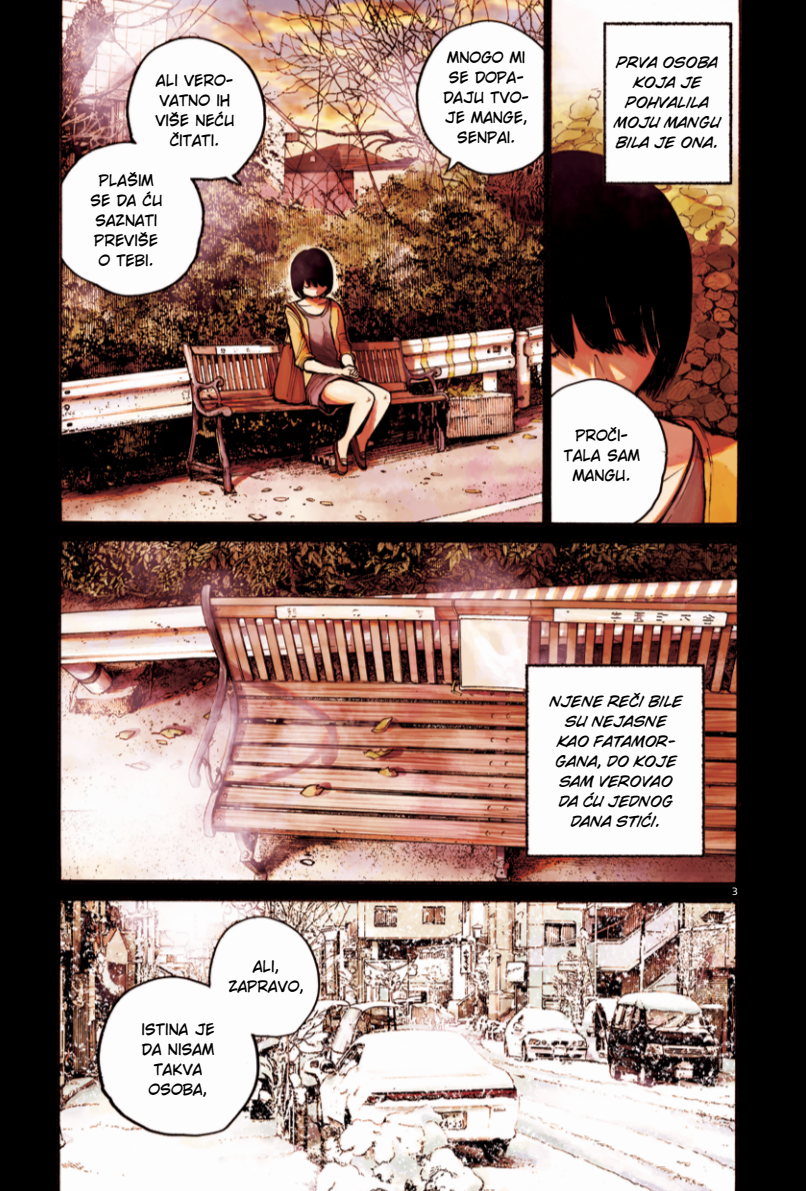
<style>
.page{position:relative;width:806px;height:1191px;background:#fff}
.page>*{position:absolute;margin:0;border:0;box-sizing:border-box;transform-origin:0 0}
.t1{font:15px/20px "CC Wild Words Lower B";color:#000;text-align:center}
.t2{font:italic 15px/20px "CC Wild Words Lower B";color:#000;text-align:center}
.Broj{font:10px "Encode Sans Wide";color:#fff}
</style>
<div class="page">
<img style="left:17px;top:0;width:788px;height:1191px">
<div style="left:0;top:0;width:17px;height:1191px;background:#000"></div>
<p class="t1" style="left:155px;top:70px;width:80px">ALI VERO‑<br>VATNO IH<br>VIŠE NEĆU<br>ČITATI.</p>
<p class="t1" style="left:90px;top:171px;width:74px">PLAŠIM<br>SE DA ĆU<br>SAZNATI<br>PREVIŠE<br>O TEBI.</p>
<p class="t1" style="left:141px;top:1019px;width:75px">ISTINA JE<br>DA NISAM<br>TAKVA<br>OSOBA,</p>
<p class="t1" style="left:228px;top:956px;width:77px">ALI,<br>ZAPRAVO,</p>
<p class="t1" style="left:443px;top:48px;width:87px">MNOGO MI<br>SE DOPA‑<br>DAJU TVO‑<br>JE MANGE,<br>SENPAI.</p>
<p class="t2" style="left:614px;top:52px;width:108px">PRVA OSOBA<br>KOJA JE<br>POHVALILA<br>MOJU MANGU<br>BILA JE ONA.</p>
<p class="t1" style="left:563px;top:425px;width:78px">PROČI-<br>TALA SAM<br>MANGU.</p>
<p class="t2" style="left:549px;top:691px;width:134px">NJENE REČI BILE<br>SU NEJASNE<br>KAO FАTАMOR-<br>GANA, DO KOJE<br>SAM VEROVAO<br>DA ĆU JEDNOG<br>DANA STIĆI.</p>
<p class="Broj" style="left:731px;top:885px;width:7px">3</p>
</div>
